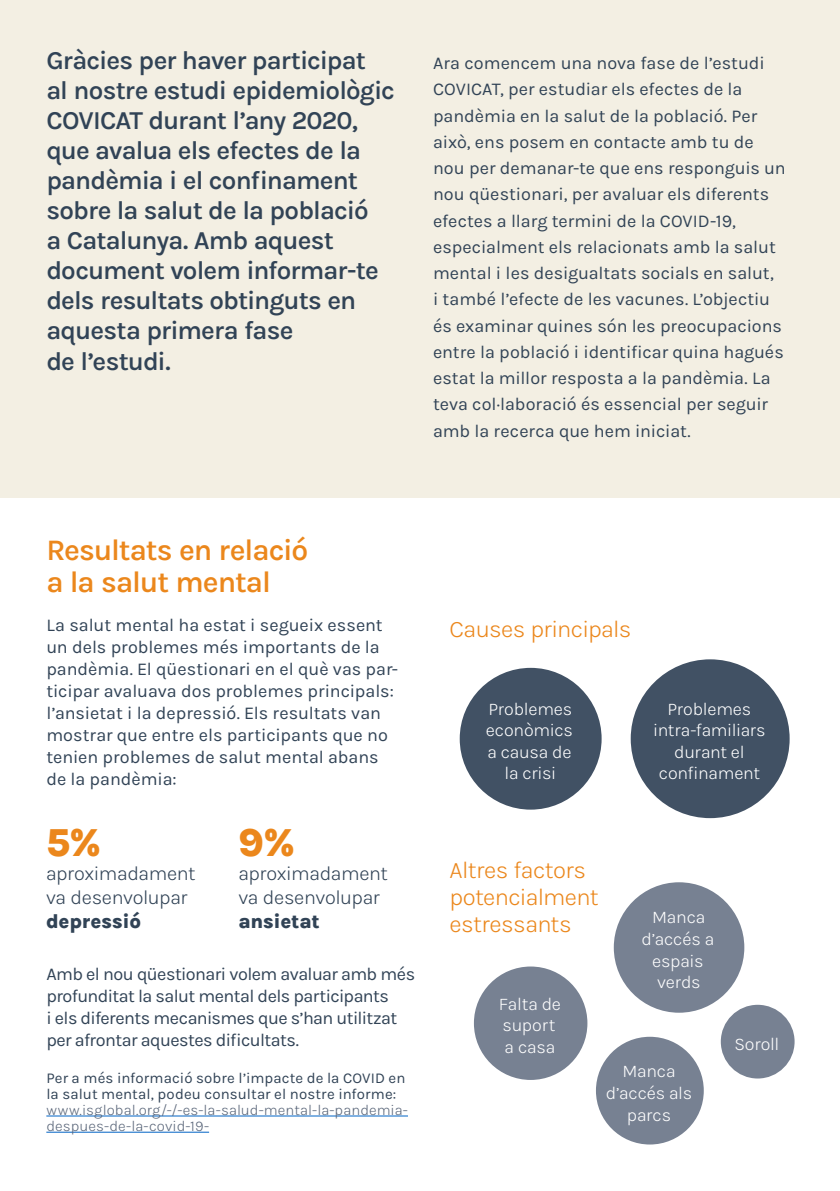
<style>
.page{position:relative;width:840px;height:1191px;background:#fff}
.page>*{position:absolute;margin:0;border:0;box-sizing:border-box;transform-origin:0 0}
.Gràfics__2{font:800 40px "Karla";color:#eb871c}
.titulet{font:600 30px/32px "Karla";letter-spacing:-.035em;color:#eb871c}
.titulet-2{font:600 26px/30px "Karla";letter-spacing:-.035em;color:#314356}
.Gràfics{font:300 24px/27px "Karla";letter-spacing:-.025em;color:#eb871c}
.Gràfics__2-2{font:300 20px/24px "Karla";letter-spacing:-.02em;color:#314356}
.text_seguit{font:18px/26.2px "Karla";letter-spacing:-.005em;color:#314356}
.text_seguit-2{font:18px/22px "Karla";letter-spacing:-.03em;color:#314356}
.Gràfics__3{font:300 18px/21.6px "Karla";letter-spacing:-.01em;color:#fff;text-align:center}
.text_notes{font:15px/16.2px "Karla";letter-spacing:.005em;color:#314356}
.s1{font-weight:800}
.s2{font-weight:300;color:#5b677a}
</style>
<div class="page">
<hr style="left:839px;top:0;width:1px;height:498px;background:#eb871c">
<div style="left:0;top:0;width:839px;height:498px;background:#f3efe3"></div>
<hr style="left:46px;top:1115px;width:362px;height:1px;background:#0063c5">
<hr style="left:46px;top:1131px;width:163px;height:1px;background:#0063c5">
<div style="left:720px;top:1004px;width:74px;height:74px;background:#778192;border-radius:50%"></div>
<div style="left:613px;top:882px;width:131px;height:130px;background:#778192;border-radius:50%"></div>
<div style="left:595px;top:1036px;width:108px;height:108px;background:#778192;border-radius:50%"></div>
<div style="left:473px;top:966px;width:114px;height:114px;background:#778192;border-radius:50%"></div>
<div style="left:630px;top:659px;width:159px;height:159px;background:#415164;border-radius:50%"></div>
<div style="left:459px;top:668px;width:142px;height:141px;background:#415164;border-radius:50%"></div>
<p class="titulet-2" style="left:46px;top:45px;width:350px">Gràcies per haver participat<br>al nostre estudi epidemiològic<br>COVICAT durant l’any 2020, que avalua els efectes de la pandèmia i el confinament sobre la salut de la població<br>a Catalunya. Amb aquest document volem informar-te dels resultats obtinguts en aquesta primera fase<br>de l’estudi.</p>
<p class="text_seguit" style="left:433px;top:49px;width:354px">Ara comencem una nova fase de l’estudi COVICAT, per estudiar els efectes de la pandèmia en la salut de la població. Per això, ens posem en contacte amb tu de nou per demanar-te que ens responguis un nou qüestionari, per avaluar els diferents efectes a llarg termini de la COVID-19, especialment els relacionats amb la salut mental i les desigualtats socials en salut,<br>i també l’efecte de les vacunes. L’objectiu és examinar quines són les preocupacions entre la població i identificar quina hagués estat la millor resposta a la pandèmia. La teva col·laboració és essencial per seguir amb la recerca que hem iniciat.</p>
<p class="titulet" style="left:46px;top:533px;width:263px">Resultats en relació a la salut mental</p>
<p class="text_seguit" style="left:46px;top:613px;width:353px;line-height:22px">La salut mental ha estat i segueix essent un dels problemes més importants de la pandèmia. El qüestionari en el què vas par&shy;ticipar avaluava dos problemes principals: l’ansietat i la depressió. Els resultats van mostrar que entre els participants que no tenien problemes de salut mental abans de la pandèmia:</p>
<p class="Gràfics__2" style="left:46px;top:816px;width:56px">5%</p>
<p class="Gràfics__2-2" style="left:46px;top:860px;width:151px">aproximadament va desenvolupar <span class="s1">depressió</span></p>
<p class="Gràfics__2" style="left:238px;top:816px;width:58px">9%</p>
<p class="Gràfics__2-2" style="left:238px;top:860px;width:151px">aproximadament va desenvolupar <span class="s1">ansietat</span></p>
<p class="text_seguit-2" style="left:46px;top:962px;width:370px">Amb el nou qüestionari volem avaluar amb més profunditat la salut mental dels participants<br>i els diferents mecanismes que s’han utilitzat per afrontar aquestes dificultats.</p>
<p class="text_notes" style="left:46px;top:1069px;width:363px">Per a més informació sobre l’impacte de la COVID en la salut mental, podeu consultar el nostre informe: <span class="s2">www.isglobal.org/-/-es-la-salud-mental-la-pandemia&shy;despues-de-la-covid-19-</span></p>
<p class="Gràfics" style="left:449px;top:614px;width:183px">Causes principals</p>
<p class="Gràfics__3" style="left:485px;top:697px;width:89px">Problemes econòmics a causa de la crisi</p>
<p class="Gràfics__3" style="left:652px;top:697px;width:114px">Problemes intra-familiars durant el confinament</p>
<p class="Gràfics" style="left:449px;top:856px;width:150px">Altres factors potencialment estressants</p>
<p class="Gràfics__3" style="left:498px;top:992px;width:64px;text-align:left">Falta de suport a casa</p>
<p class="Gràfics__3" style="left:641px;top:906px;width:74px">Manca d’accés a espais verds</p>
<p class="Gràfics__3" style="left:734px;top:1032px;width:46px">Soroll</p>
<p class="Gràfics__3" style="left:605px;top:1060px;width:88px">Manca d’accés als parcs</p>
</div>
